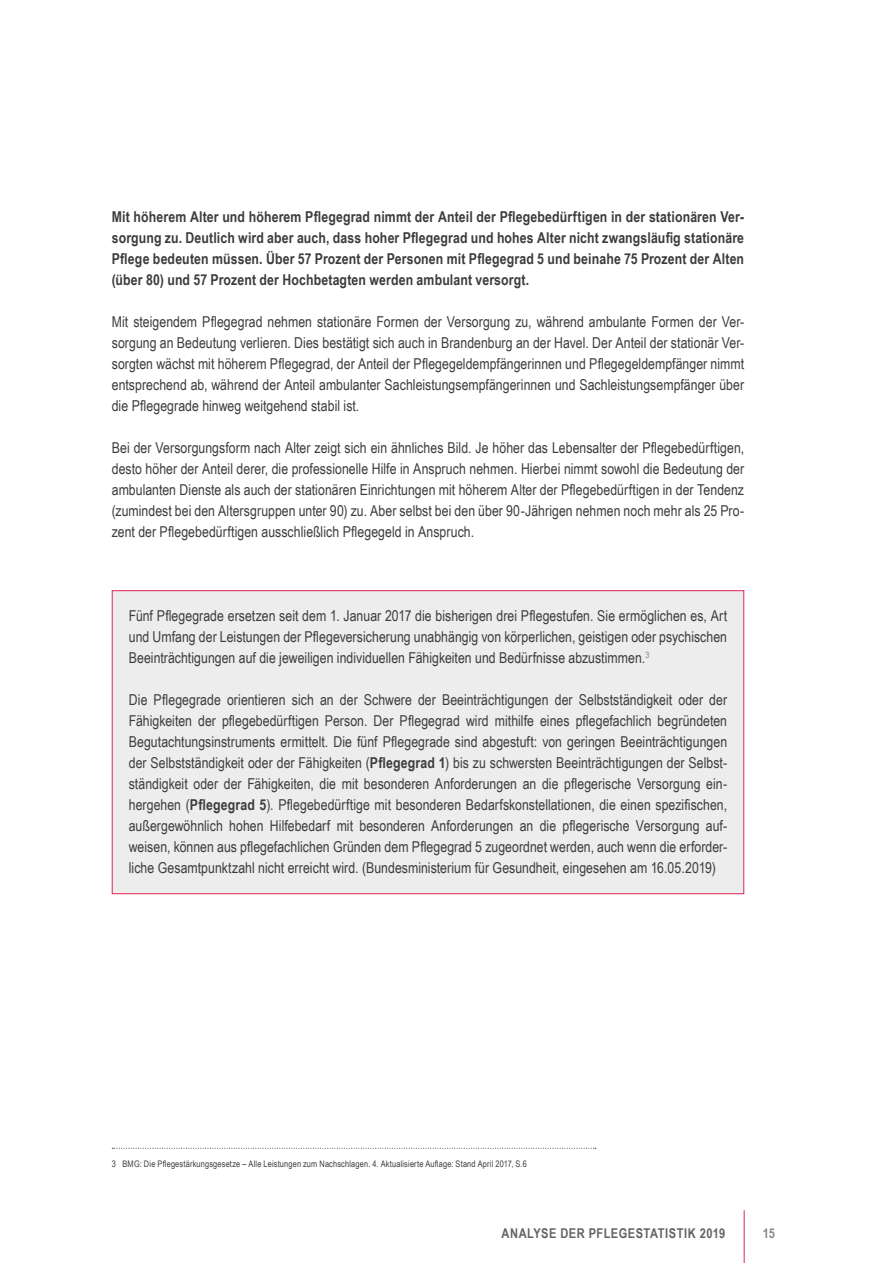
<style>
.page{position:relative;width:893px;height:1263px;background:#fff}
.page>*{position:absolute;margin:0;border:0;box-sizing:border-box;transform-origin:0 0}
.em{font:15px/21px "Arial Narrow";color:#3c3c3b;text-align:justify}
.t1{font:700 15px/21px "Arial Narrow";letter-spacing:.01em;color:#3c3c3b;text-align:justify}
.t2{font:700 13.5px "Arial Narrow";letter-spacing:.035em;color:#646363}
.t3{font:700 13.5px "Arial Narrow";color:#878787}
.Fußnoten{font:9px "Arial Narrow";letter-spacing:.02em;color:#3c3c3b}
.s1{font-weight:700}
</style>
<div class="page">
<hr style="left:744px;top:1210px;width:1px;height:53px;background:#df2455">
<div style="left:112px;top:590px;width:632px;height:304px;background:#ededed;border:1px solid #df2455"></div>
<svg style="left:112px;top:1148px;width:484px;height:1px"></svg>
<p class="t1" style="left:112px;top:205px;width:634px">Mit höherem Alter und höherem Pflegegrad nimmt der Anteil der Pflegebedürftigen in der stationären Ver&shy;sorgung zu. Deutlich wird aber auch, dass hoher Pflegegrad und hohes Alter nicht zwangsläufig stationäre Pflege bedeuten müssen. Über 57 Prozent der Personen mit Pflegegrad 5 und beinahe 75 Prozent der Alten (über 80) und 57 Prozent der Hochbetagten werden ambulant versorgt.</p>
<p class="em" style="left:112px;top:311px;width:634px">Mit steigendem Pflegegrad nehmen stationäre Formen der Versorgung zu, während ambulante Formen der Ver&shy;sorgung an Bedeutung verlieren. Dies bestätigt sich auch in Brandenburg an der Havel. Der Anteil der stationär Ver&shy;sorgten wächst mit höherem Pflegegrad, der Anteil der Pflegegeldempfängerinnen und Pflegegeldempfänger nimmt entsprechend ab, während der Anteil ambulanter Sachleistungsempfängerinnen und Sachleistungsempfänger über die Pflegegrade hinweg weitgehend stabil ist.</p>
<p class="em" style="left:112px;top:437px;width:634px">Bei der Versorgungsform nach Alter zeigt sich ein ähnliches Bild. Je höher das Lebensalter der Pflegebedürftigen, desto höher der Anteil derer, die professionelle Hilfe in Anspruch nehmen. Hierbei nimmt sowohl die Bedeutung der ambulanten Dienste als auch der stationären Einrichtungen mit höherem Alter der Pflegebedürftigen in der Tendenz (zumindest bei den Altersgruppen unter 90) zu. Aber selbst bei den über 90-Jährigen nehmen noch mehr als 25 Pro&shy;zent der Pflegebedürftigen ausschließlich Pflegegeld in Anspruch.</p>
<p class="em" style="left:129px;top:605px;width:600px">Fünf Pflegegrade ersetzen seit dem 1. Januar 2017 die bisherigen drei Pflegestufen. Sie ermöglichen es, Art und Umfang der Leistungen der Pflegeversicherung unabhängig von körperlichen, geistigen oder psychischen Beeinträchtigungen auf die jeweiligen individuellen Fähigkeiten und Bedürfnisse abzustimmen.<sup>3</sup></p>
<p class="em" style="left:129px;top:689px;width:600px">Die Pflegegrade orientieren sich an der Schwere der Beeinträchtigungen der Selbstständigkeit oder der Fähigkeiten der pflegebedürftigen Person. Der Pflegegrad wird mithilfe eines pflegefachlich begründeten Begutachtungsinstruments ermittelt. Die fünf Pflegegrade sind abgestuft: von geringen Beeinträchtigungen der Selbstständigkeit oder der Fähigkeiten (<span class="s1">Pflegegrad 1</span>) bis zu schwersten Beeinträchtigungen der Selbst&shy;ständigkeit oder der Fähigkeiten, die mit besonderen Anforderungen an die pflegerische Versorgung ein&shy;hergehen (<span class="s1">Pflegegrad 5</span>). Pflegebedürftige mit besonderen Bedarfskonstellationen, die einen spezifischen, außergewöhnlich hohen Hilfebedarf mit besonderen Anforderungen an die pflegerische Versorgung auf&shy;weisen, können aus pflegefachlichen Gründen dem Pflegegrad 5 zugeordnet werden, auch wenn die erforder&shy;liche Gesamtpunktzahl nicht erreicht wird. (Bundesministerium für Gesundheit, eingesehen am 16.05.2019)</p>
<p class="Fußnoten" style="left:112px;top:1157px;width:417px">3 BMG: Die Pflegestärkungsgesetze – Alle Leistungen zum Nachschlagen. 4. Aktualisierte Auflage: Stand April 2017, S.6</p>
<p class="t2" style="left:501px;top:1223px;width:225px">ANALYSE DER PFLEGESTATISTIK 2019</p>
<p class="t3" style="left:763px;top:1223px;width:14px">15</p>
</div>
